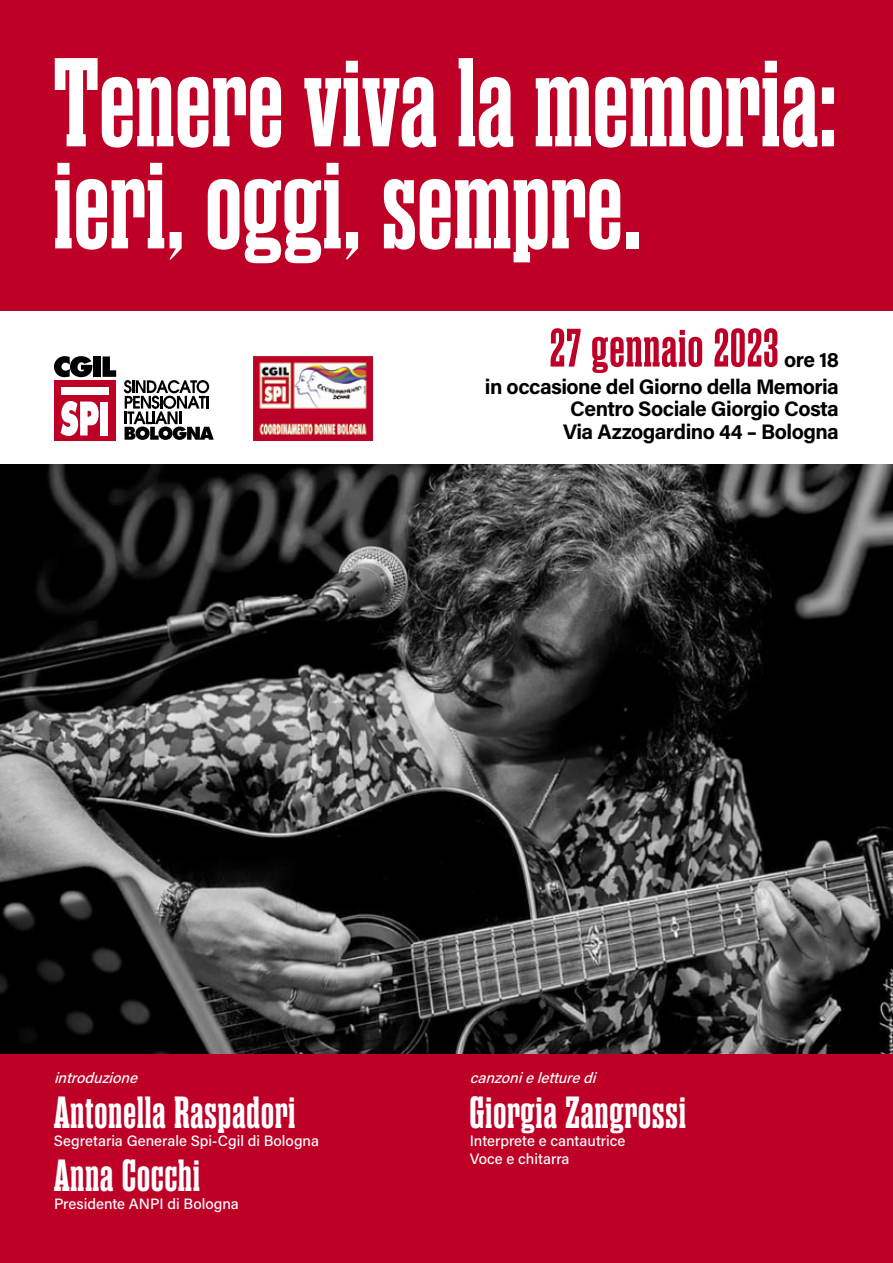
<style>
.page{position:relative;width:893px;height:1263px;background:#fff}
.page>*{position:absolute;margin:0;border:0;box-sizing:border-box;transform-origin:0 0}
.t1{font:700 126px/102px "Rama Slab M";letter-spacing:.01em;color:#fff}
.t2{font:700 54px "Rama Slab M";letter-spacing:.025em;color:#be0027}
.t3{font:700 45px "Rama Slab M";letter-spacing:.025em;color:#fff}
.t4{font:700 21px/27px "Acumin Pro";letter-spacing:-.025em;color:#000;text-align:right}
.t5{font:500 15px/18px "Acumin Pro";color:#fff}
.t6{font:italic 500 15px "Acumin Pro";color:#fff}
</style>
<div class="page">
<div style="left:0;top:0;width:893px;height:310px;background:#be0027"></div>
<div style="left:54px;top:380px;width:61px;height:61px;background:#be0027"></div>
<div style="left:61px;top:387px;width:47px;height:7px;background:#fff"></div>
<svg style="left:61px;top:401px;width:38px;height:35px"></svg>
<div style="left:100px;top:401px;width:8px;height:34px;background:#fff"></div>
<svg style="left:54px;top:356px;width:38px;height:21px"></svg>
<div style="left:93px;top:356px;width:8px;height:21px;background:#000"></div>
<svg style="left:103px;top:356px;width:13px;height:21px"></svg>
<svg style="left:124px;top:380px;width:90px;height:60px"></svg>
<img style="left:254px;top:356px;width:118px;height:85px">
<img style="left:0;top:465px;width:893px;height:589px">
<div style="left:0;top:1054px;width:893px;height:209px;background:#be0027"></div>
<h1 class="t1" style="left:54px;top:54px;width:784px">Tenere viva la memoria: ieri, oggi, sempre.</h1>
<h2 class="t2" style="left:550px;top:320px;width:230px">27 gennaio 2023</h2>
<h3 class="t4" style="left:485px;top:345px;width:355px">ore 18<br>in occasione del Giorno della Memoria</h3>
<h3 class="t4" style="left:563px;top:396px;width:277px;line-height:22.5px;text-align:center">Centro Sociale Giorgio Costa<br>Via Azzogardino 44 – Bologna</h3>
<p class="t6" style="left:54px;top:1067px;width:90px">introduzione</p>
<h3 class="t3" style="left:54px;top:1089px;width:243px">Antonella Raspadori</h3>
<p class="t5" style="left:54px;top:1131px;width:267px">Segretaria Generale Spi-Cgil di Bologna</p>
<h3 class="t3" style="left:54px;top:1152px;width:147px">Anna Cocchi</h3>
<p class="t5" style="left:54px;top:1194px;width:186px">Presidente ANPI di Bologna</p>
<p class="t6" style="left:470px;top:1067px;width:132px">canzonieletturedi</p>
<h3 class="t3" style="left:470px;top:1089px;width:217px">Giorgia Zangrossi</h3>
<p class="t5" style="left:470px;top:1131px;width:157px">Interprete e cantautrice<br>Voce e chitarra</p>
</div>
